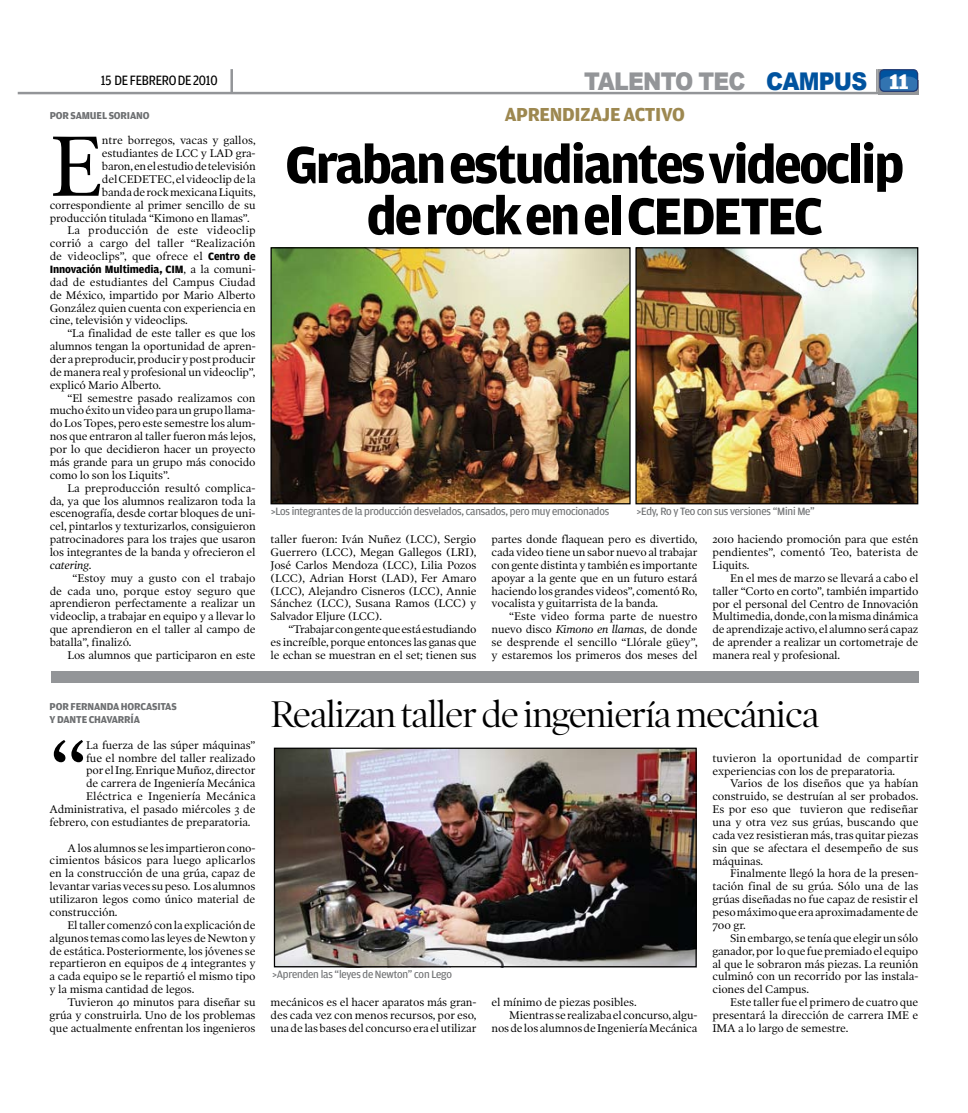
<style>
.page{position:relative;width:968px;height:1113px;background:#fff}
.page>*{position:absolute;margin:0;border:0;box-sizing:border-box;transform-origin:0 0}
.t1{font:86.38px "Poynter OS Text One";color:#000}
.t2{font:700 55px/51.4px "Amplitude";letter-spacing:-.04em;color:#000;text-align:center}
.t3{font:37.5px "Poynter OS Display";letter-spacing:-.03em;color:#000}
.t4{font:900 24.38px "Arial";letter-spacing:-.035em;color:#939598;scale:.9 1}
.t5{font:700 20px "Amplitude";letter-spacing:-.015em;color:#9d8850}
.t6{font:14.38px "Amplitude";letter-spacing:-.015em;color:#000;scale:.9 1}
.t7{font:11.25px/12.9px "Poynter OS Text One";letter-spacing:-.015em;color:#000;text-align:justify}
.t8{font:11.25px "Amplitude";letter-spacing:-.015em;color:#6d6f71}
.t9{font:11.25px "Poynter OS Text One";letter-spacing:.005em;color:#000}
.t10{font:700 11.25px "Amplitude";letter-spacing:-.01em;color:#000}
.t11{font:11.25px "Poynter OS Text One";letter-spacing:.015em;color:#000}
.t12{font:700 10.62px/12.9px "Amplitude";letter-spacing:-.015em;color:#6d6f71}
.s1{color:#00539f}
.s2{font-family:"Amplitude";font-size:22.5px;color:#fff}
.s3{font-family:"Amplitude";font-weight:700}
.s4{font-family:"Poynter OS Text One";font-weight:400}
.s5{font-style:italic}
</style>
<div class="page">
<div style="left:898px;top:80px;width:20px;height:14px;background:#939598"></div>
<hr style="left:18px;top:92px;width:900px;height:2px;background:#939598">
<hr style="left:230px;top:69px;width:3px;height:24px;background:#939598">
<div style="left:879px;top:69px;width:39px;height:23px;border:1px solid #223a74;border-radius:4px"></div>
<svg style="left:876px;top:69px;width:40px;height:23px"></svg>
<img style="left:272px;top:249px;width:356px;height:253px">
<div style="left:270px;top:247px;width:360px;height:257px;border:1px solid #000"></div>
<img style="left:637px;top:249px;width:279px;height:253px">
<div style="left:635px;top:247px;width:283px;height:257px;border:1px solid #000"></div>
<img style="left:276px;top:749px;width:418px;height:216px">
<div style="left:274px;top:747px;width:422px;height:220px;border:1px solid #000"></div>
<div style="left:51px;top:671px;width:867px;height:12px;background:#939598"></div>
<p class="t6" style="left:101px;top:72px;width:131px">15 DE FEBRERO DE 2010</p>
<h3 class="t4" style="left:584px;top:68px;width:361px">TALENTO TEC <span class="s1">CAMPUS</span> <span class="s2">11</span></h3>
<p class="t12" style="left:50px;top:109px;width:101px">POR SAMUEL SORIANO</p>
<h1 class="t1" style="left:50px;top:113px;width:55px">E</h1>
<p class="t7" style="left:102px;top:134px;width:155px">ntre borregos, vacas y gallos,</p>
<p class="t7" style="left:102px;top:147px;width:155px">estudiantes de LCC y LAD gra-</p>
<p class="t7" style="left:102px;top:159px;width:155px">baron, en el estudio de televisión</p>
<p class="t7" style="left:102px;top:172px;width:155px">del CEDETEC, el videoclip de la</p>
<p class="t7" style="left:102px;top:185px;width:155px">banda de rock mexicana Liquits,</p>
<p class="t7" style="left:50px;top:198px;width:207px">correspondiente al primer sencillo de su</p>
<p class="t7" style="left:50px;top:211px;width:201px">producción titulada “Kimono en llamas”.</p>
<p class="t11" style="left:67px;top:223px;width:190px">La producción de este videoclip</p>
<p class="t9" style="left:50px;top:236px;width:207px">corrió a cargo del taller “Realización</p>
<p class="t7" style="left:50px;top:249px;width:207px">de videoclips”, que ofrece el <span class="s3">Centro de</span></p>
<p class="t10" style="left:50px;top:263px;width:207px">Innovación Multimedia, CIM<span class="s4">, a la comuni-</span></p>
<p class="t7" style="left:50px;top:275px;width:207px">dad de estudiantes del Campus Ciudad de México, impartido por Mario Alberto González quien cuenta con experiencia en cine, televisión y videoclips.</p>
<p class="t7" style="left:50px;top:327px;width:207px;text-indent:18px">“La finalidad de este taller es que los alumnos tengan la oportunidad de apren&shy;der a preproducir, producir y post producir de manera real y profesional un videoclip”, explicó Mario Alberto.</p>
<p class="t7" style="left:50px;top:391px;width:207px;text-indent:18px">“El semestre pasado realizamos con mucho éxito un video para un grupo llama&shy;do Los Topes, pero este semestre los alum&shy;nos que entraron al taller fueron más lejos, por lo que decidieron hacer un proyecto más grande para un grupo más conocido como lo son los Liquits”.</p>
<p class="t7" style="left:50px;top:481px;width:207px;text-indent:18px">La preproducción resultó complica&shy;da, ya que los alumnos realizaron toda la escenografía, desde cortar bloques de uni&shy;cel, pintarlos y texturizarlos, consiguieron patrocinadores para los trajes que usaron los integrantes de la banda y ofrecieron el <span class="s5">catering</span>.</p>
<p class="t7" style="left:50px;top:571px;width:207px;text-indent:23px">“Estoy muy a gusto con el trabajo de cada uno, porque estoy seguro que aprendieron perfectamente a realizar un videoclip, a trabajar en equipo y a llevar lo que aprendieron en el taller al campo de batalla”, finalizó.</p>
<p class="t7" style="left:67px;top:648px;width:190px">Los alumnos que participaron en este</p>
<h3 class="t5" style="left:504px;top:103px;width:182px">APRENDIZAJE ACTIVO</h3>
<h2 class="t2" style="left:285px;top:139px;width:620px">Graban estudiantes videoclip de rock en el CEDETEC</h2>
<p class="t8" style="left:271px;top:505px;width:339px">&gt;Los integrantes de la producción desvelados, cansados, pero muy emocionados</p>
<p class="t8" style="left:636px;top:505px;width:179px">&gt;Edy, Ro y Teo con sus versiones “Mini Me”</p>
<p class="t7" style="left:270px;top:532px;width:207px">taller fueron: Iván Nuñez (LCC), Sergio Guerrero (LCC), Megan Gallegos (LRI), José Carlos Mendoza (LCC), Lilia Pozos (LCC), Adrian Horst (LAD), Fer Amaro (LCC), Alejandro Cisneros (LCC), Annie Sánchez (LCC), Susana Ramos (LCC) y Salvador Eljure (LCC).</p>
<p class="t7" style="left:270px;top:622px;width:207px;text-indent:18px">“Trabajar con gente que está estudiando es increíble, porque entonces las ganas que le echan se muestran en el set; tienen sus</p>
<p class="t7" style="left:491px;top:532px;width:207px">partes donde flaquean pero es divertido, cada video tiene un sabor nuevo al trabajar con gente distinta y también es importante apoyar a la gente que en un futuro estará haciendo los grandes videos”, comentó Ro, vocalista y guitarrista de la banda.</p>
<p class="t7" style="left:491px;top:610px;width:207px;text-indent:18px">“Este video forma parte de nuestro nuevo disco <span class="s5">Kimono en llamas</span>, de donde se desprende el sencillo “Llórale güey”, y estaremos los primeros dos meses del</p>
<p class="t7" style="left:712px;top:532px;width:207px">2010 haciendo promoción para que estén pendientes”, comentó Teo, baterista de Liquits.</p>
<p class="t7" style="left:712px;top:571px;width:207px;text-indent:18px">En el mes de marzo se llevará a cabo el taller “Corto en corto”, también impartido por el personal del Centro de Innovación Multimedia, donde, con la misma dinámica de aprendizaje activo, el alumno será capaz de aprender a realizar un cortometraje de manera real y profesional.</p>
<h3 class="t3" style="left:271px;top:693px;width:550px">Realizan taller de ingeniería mecánica</h3>
<p class="t12" style="left:50px;top:700px;width:129px">POR FERNANDA HORCASITAS<br>Y DANTE CHAVARRÍA</p>
<h1 class="t1" style="left:50px;top:717px;width:39px">“</h1>
<p class="t7" style="left:86px;top:738px;width:171px">La fuerza de las súper máquinas”</p>
<p class="t7" style="left:86px;top:751px;width:171px">fue el nombre del taller realizado</p>
<p class="t7" style="left:86px;top:764px;width:171px">por el Ing. Enrique Muñoz, director</p>
<p class="t7" style="left:86px;top:776px;width:171px">de carrera de Ingeniería Mecánica</p>
<p class="t9" style="left:86px;top:789px;width:171px">Eléctrica e Ingeniería Mecánica</p>
<p class="t7" style="left:50px;top:802px;width:207px">Administrativa, el pasado miércoles 3 de</p>
<p class="t7" style="left:50px;top:815px;width:202px">febrero, con estudiantes de preparatoria.</p>
<p class="t7" style="left:50px;top:841px;width:207px;text-indent:18px">A los alumnos se les impartieron cono&shy;cimientos básicos para luego aplicarlos en la construcción de una grúa, capaz de levantar varias veces su peso. Los alumnos utilizaron legos como único material de construcción.</p>
<p class="t7" style="left:50px;top:918px;width:207px;text-indent:18px">El taller comenzó con la explicación de algunos temas como las leyes de Newton y de estática. Posteriormente, los jóvenes se repartieron en equipos de 4 integrantes y a cada equipo se le repartió el mismo tipo y la misma cantidad de legos.</p>
<p class="t7" style="left:50px;top:995px;width:207px;text-indent:18px">Tuvieron 40 minutos para diseñar su grúa y construirla. Uno de los problemas que actualmente enfrentan los ingenieros</p>
<p class="t7" style="left:270px;top:995px;width:207px">mecánicos es el hacer aparatos más gran&shy;des cada vez con menos recursos, por eso, una de las bases del concurso era el utilizar</p>
<p class="t7" style="left:491px;top:995px;width:147px">el mínimo de piezas posibles.</p>
<p class="t7" style="left:712px;top:751px;width:207px">tuvieron la oportunidad de compartir experiencias con los de preparatoria.</p>
<p class="t7" style="left:712px;top:777px;width:207px;text-indent:18px">Varios de los diseños que ya habían construido, se destruían al ser probados.<br>Es por eso que tuvieron que rediseñar una y otra vez sus grúas, buscando que cada vez resistieran más, tras quitar piezas sin que se afectara el desempeño de sus máquinas.</p>
<p class="t7" style="left:712px;top:867px;width:207px;text-indent:18px">Finalmente llegó la hora de la presen&shy;tación final de su grúa. Sólo una de las grúas diseñadas no fue capaz de resistir el peso máximo que era aproximadamente de 700 gr.</p>
<p class="t7" style="left:712px;top:931px;width:207px;text-indent:18px">Sin embargo, se tenía que elegir un sólo ganador, por lo que fue premiado el equipo al que le sobraron más piezas. La reunión culminó con un recorrido por las instala&shy;ciones del Campus.</p>
<p class="t7" style="left:712px;top:995px;width:207px;text-indent:18px">Este taller fue el primero de cuatro que presentará la dirección de carrera IME e IMA a lo largo de semestre.</p>
<p class="t8" style="left:272px;top:968px;width:181px">&gt;Aprenden las “leyes de Newton” con Lego</p>
<p class="t7" style="left:509px;top:1008px;width:190px">Mientras se realizaba el concurso, algu-</p>
<p class="t7" style="left:491px;top:1021px;width:207px">nos de los alumnos de Ingeniería Mecánica</p>
</div>
